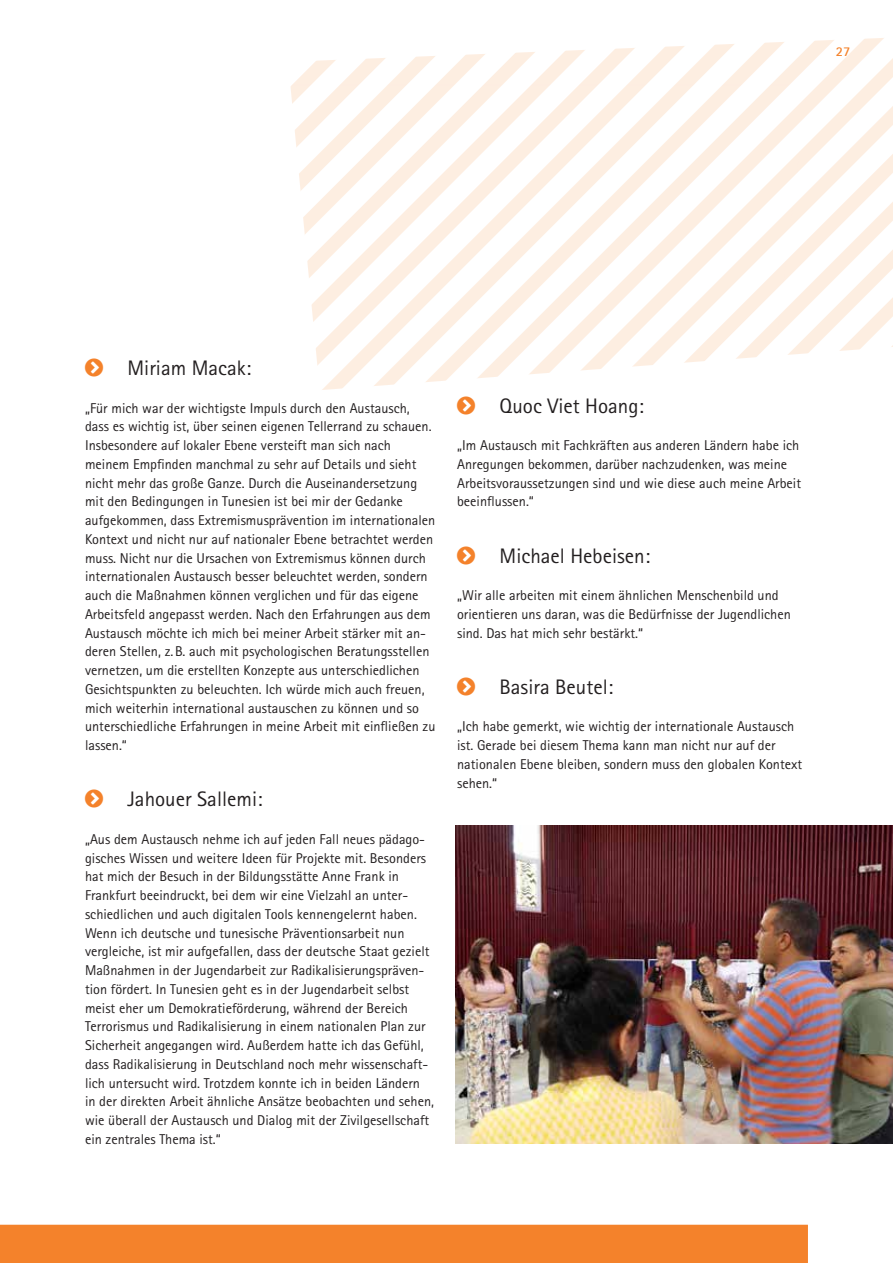
<style>
.page{position:relative;width:893px;height:1263px;background:#fff}
.page>*{position:absolute;margin:0;border:0;box-sizing:border-box;transform-origin:0 0}
.t1{font:21px "Rotis Sans Serif Pro";color:#231f20}
.t2{font:14.25px/18.8px "Rotis Sans Serif Pro";color:#231f20}
.t3{font:700 13.5px "Rotis Sans Serif Pro";color:#f4822b}
</style>
<div class="page">
<div style="left:0;top:1225px;width:808px;height:38px;background:#f4822b"></div>
<svg style="left:304px;top:49px;width:589px;height:24px"></svg>
<svg style="left:290px;top:73px;width:603px;height:24px"></svg>
<svg style="left:291px;top:97px;width:602px;height:24px"></svg>
<svg style="left:295px;top:121px;width:598px;height:24px"></svg>
<svg style="left:296px;top:145px;width:597px;height:24px"></svg>
<svg style="left:299px;top:169px;width:594px;height:24px"></svg>
<svg style="left:303px;top:193px;width:590px;height:197px"></svg>
<img style="left:455px;top:825px;width:438px;height:319px">
<p class="t3" style="left:836px;top:43px;width:16px">27</p>
<h1 class="t1" style="left:128px;top:356px;width:125px">Miriam Macak:</h1>
<p class="t2" style="left:85px;top:398px;width:352px">„Für mich war der wichtigste Impuls durch den Austausch, dass es wichtig ist, über seinen eigenen Tellerrand zu schauen.<br>Insbesondere auf lokaler Ebene versteift man sich nach meinem Empfinden manchmal zu sehr auf Details und sieht nicht mehr das große Ganze. Durch die Auseinandersetzung mit den Bedingungen in Tunesien ist bei mir der Gedanke aufgekommen, dass Extremismusprävention im internationalen Kontext und nicht nur auf nationaler Ebene betrachtet werden muss. Nicht nur die Ursachen von Extremismus können durch internationalen Austausch besser beleuchtet werden, sondern auch die Maßnahmen können verglichen und für das eigene Arbeitsfeld angepasst werden. Nach den Erfahrungen aus dem Austausch möchte ich mich bei meiner Arbeit stärker mit an&shy;deren Stellen, z.B. auch mit psychologischen Beratungsstellen vernetzen, um die erstellten Konzepte aus unterschiedlichen Gesichtspunkten zu beleuchten. Ich würde mich auch freuen, mich weiterhin international austauschen zu können und so unterschiedliche Erfahrungen in meine Arbeit mit einfließen zu lassen.“</p>
<h1 class="t1" style="left:128px;top:787px;width:136px">Jahouer Sallemi:</h1>
<p class="t2" style="left:85px;top:830px;width:350px">„Aus dem Austausch nehme ich auf jeden Fall neues pädago&shy;gisches Wissen und weitere Ideen für Projekte mit. Besonders hat mich der Besuch in der Bildungsstätte Anne Frank in Frankfurt beeindruckt, bei dem wir eine Vielzahl an unter&shy;schiedlichen und auch digitalen Tools kennengelernt haben.<br>Wenn ich deutsche und tunesische Präventionsarbeit nun vergleiche, ist mir aufgefallen, dass der deutsche Staat gezielt Maßnahmen in der Jugendarbeit zur Radikalisierungspräven&shy;tion fördert. In Tunesien geht es in der Jugendarbeit selbst meist eher um Demokratieförderung, während der Bereich Terrorismus und Radikalisierung in einem nationalen Plan zur Sicherheit angegangen wird. Außerdem hatte ich das Gefühl, dass Radikalisierung in Deutschland noch mehr wissenschaft&shy;lich untersucht wird. Trotzdem konnte ich in beiden Ländern in der direkten Arbeit ähnliche Ansätze beobachten und sehen, wie überall der Austausch und Dialog mit der Zivilgesellschaft ein zentrales Thema ist.“</p>
<h1 class="t1" style="left:500px;top:393px;width:146px">Quoc Viet Hoang:</h1>
<p class="t2" style="left:457px;top:436px;width:345px">„Im Austausch mit Fachkräften aus anderen Ländern habe ich Anregungen bekommen, darüber nachzudenken, was meine Arbeitsvoraussetzungen sind und wie diese auch meine Arbeit beeinflussen.“</p>
<h1 class="t1" style="left:500px;top:543px;width:152px">Michael Hebeisen:</h1>
<p class="t2" style="left:457px;top:586px;width:335px">„Wir alle arbeiten mit einem ähnlichen Menschenbild und orientieren uns daran, was die Bedürfnisse der Jugendlichen sind. Das hat mich sehr bestärkt.“</p>
<h1 class="t1" style="left:500px;top:674px;width:115px">Basira Beutel:</h1>
<p class="t2" style="left:457px;top:717px;width:347px">„Ich habe gemerkt, wie wichtig der internationale Austausch ist. Gerade bei diesem Thema kann man nicht nur auf der nationalen Ebene bleiben, sondern muss den globalen Kontext sehen.“</p>
</div>
